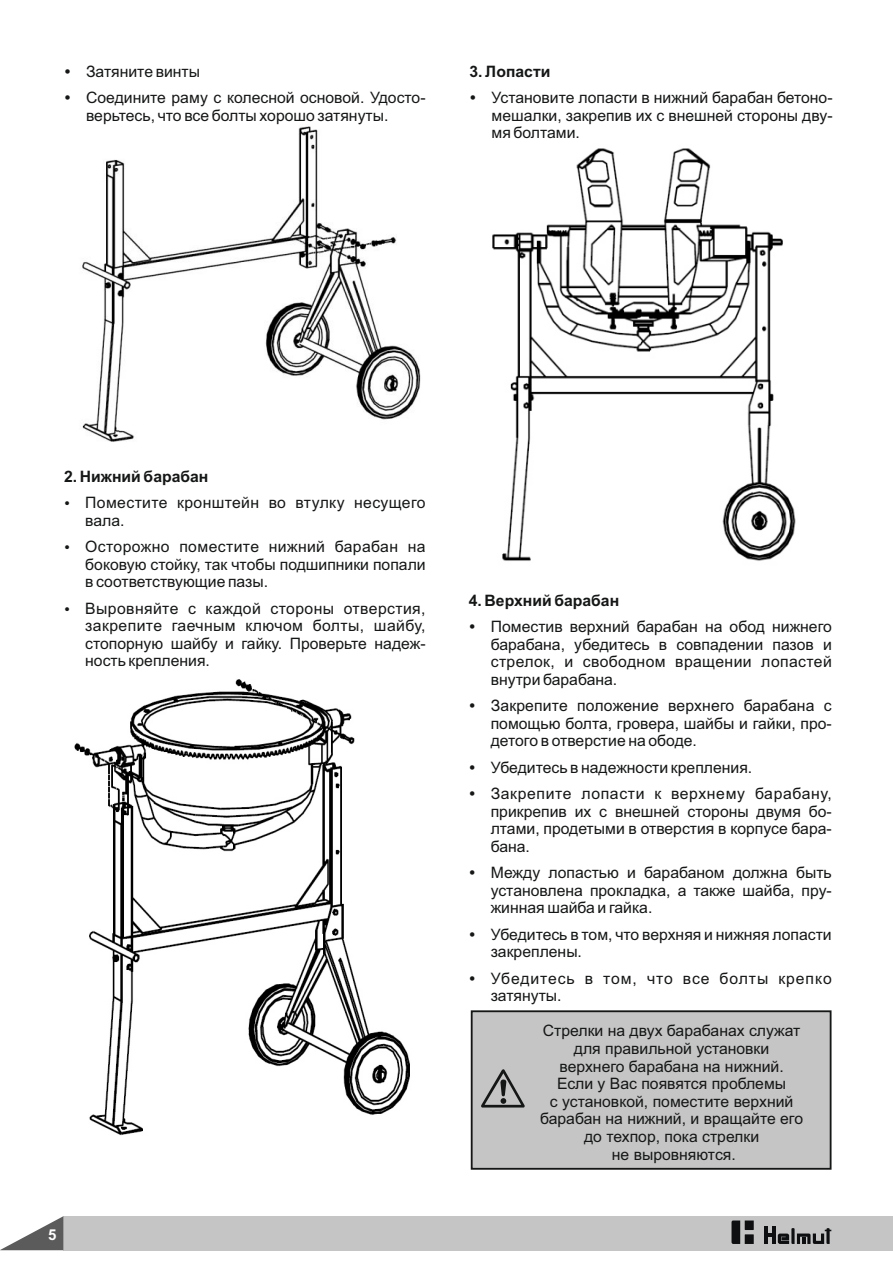
<style>
.page{position:relative;width:893px;height:1263px;background:#fff}
.page>*{position:absolute;margin:0;border:0;box-sizing:border-box;transform-origin:0 0}
.t1{font:15.75px/17.5px "Arial";color:#151616;text-align:justify}
.t2{font:700 15.75px "Arial";color:#151616}
.t3{font:15.75px/17.5px "Arial";letter-spacing:.05em;color:#151616}
.t4{font:15.75px/17.5px "Arial";letter-spacing:.025em;color:#151616}
.t5{font:700 15px "Arial";color:#fff}
</style>
<div class="page">
<div style="left:63px;top:1216px;width:830px;height:34px;background:#c5c5c5"></div>
<svg style="left:0;top:1216px;width:63px;height:34px"></svg>
<svg style="left:731px;top:1220px;width:23px;height:24px"></svg>
<hr style="left:764px;top:1226px;width:3px;height:18px;background:#0d0f11">
<hr style="left:772px;top:1226px;width:3px;height:18px;background:#0d0f11">
<svg style="left:767px;top:1233px;width:5px;height:4px"></svg>
<svg style="left:778px;top:1228px;width:53px;height:16px"></svg>
<img style="left:82px;top:126px;width:339px;height:316px">
<img style="left:74px;top:679px;width:336px;height:457px">
<img style="left:492px;top:148px;width:304px;height:413px">
<div style="left:471px;top:1010px;width:360px;height:160px;background:#c5c5c5;border:2px solid #151616"></div>
<svg style="left:481px;top:1069px;width:44px;height:38px"></svg>
<p class="t1" style="left:86px;top:59px;width:341px;line-height:26.4px">Затяните винты<br>Соедините раму с колесной основой. Удосто-</p>
<p class="t1" style="left:86px;top:108px;width:304px">верьтесь, что все болты хорошо затянуты.</p>
<p class="t2" style="left:470px;top:65px;width:82px">3. Лопасти</p>
<p class="t1" style="left:491px;top:90px;width:343px">Установите лопасти в нижний барабан бетоно&shy;мешалки, закрепив их с внешней стороны дву&shy;мя болтами.</p>
<p class="t2" style="left:64px;top:470px;width:146px">2. Нижний барабан</p>
<p class="t4" style="left:85px;top:495px;width:342px">Поместите кронштейн во втулку несущего вала.</p>
<p class="t1" style="left:85px;top:539px;width:342px">Осторожно поместите нижний барабан на боковую стойку, так чтобы подшипники попали в соответствующие пазы.</p>
<p class="t1" style="left:85px;top:601px;width:342px">Выровняйте с каждой стороны отверстия, закрепите гаечным ключом болты, шайбу, стопорную шайбу и гайку. Проверьте надеж&shy;ность крепления.</p>
<p class="t5" style="left:48px;top:1229px;width:10px">5</p>
<p class="t2" style="left:469px;top:594px;width:152px">4. Верхний барабан</p>
<p class="t1" style="left:491px;top:619px;width:343px">Поместив верхний барабан на обод нижнего барабана, убедитесь в совпадении пазов и стрелок, и свободном вращении лопастей внутри барабана.</p>
<p class="t1" style="left:491px;top:698px;width:343px">Закрепите положение верхнего барабана с помощью болта, гровера, шайбы и гайки, про&shy;детого в отверстие на ободе.</p>
<p class="t1" style="left:491px;top:755px;width:342px;line-height:26.4px">Убедитесь в надежности крепления.<br>Закрепите лопасти к верхнему барабану,</p>
<p class="t1" style="left:491px;top:804px;width:343px">прикрепив их с внешней стороны двумя бо&shy;лтами, продетыми в отверстия в корпусе бара&shy;бана.</p>
<p class="t1" style="left:491px;top:865px;width:343px">Между лопастью и барабаном должна быть установлена прокладка, а также шайба, пру&shy;жинная шайба и гайка.</p>
<p class="t1" style="left:491px;top:927px;width:343px">Убедитесь в том, что верхняя и нижняя лопасти закреплены.</p>
<p class="t3" style="left:491px;top:971px;width:342px">Убедитесь в том, что все болты крепко затянуты.</p>
<p class="t1" style="left:540px;top:1023px;width:265px;text-align:center">Стрелки на двух барабанах служат для правильной установки верхнего барабана на нижний.<br>Если у Вас появятся проблемы<br>с установкой, поместите верхний барабан на нижний, и вращайте его до техпор, пока стрелки<br>не выровняются.</p>
</div>
